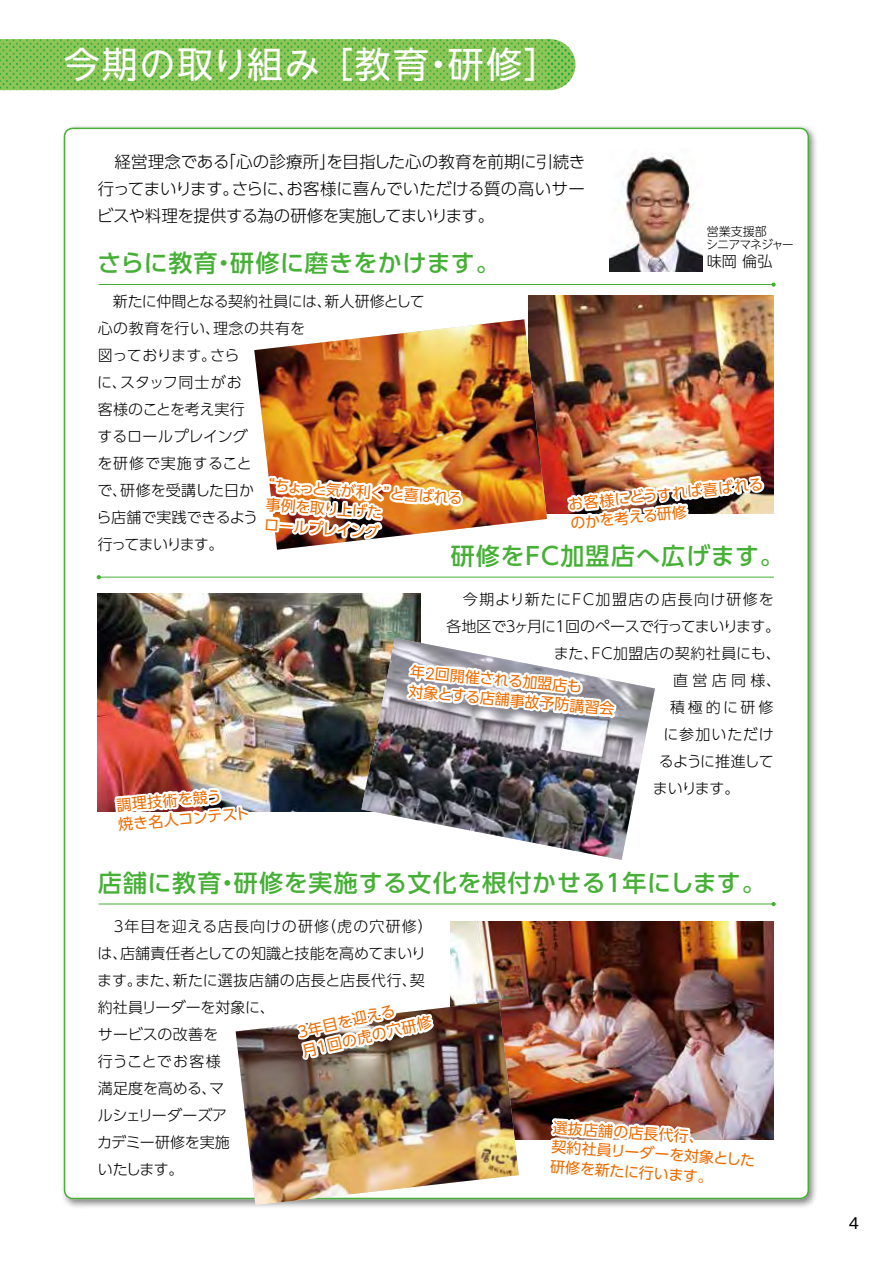
<style>
.page{position:relative;width:893px;height:1263px;background:#fff}
.page>*{position:absolute;margin:0;border:0;box-sizing:border-box;transform-origin:0 0}
.t1{font:36px "UD Shin Go NT Pro";letter-spacing:.045em;color:#fff}
.t2{font:500 24px "UD Shin Go Pro";letter-spacing:.025em;color:#45b035}
.t3{font:300 16.5px/27px "UD Shin Go Pro";letter-spacing:-.015em;color:#000;text-align:justify}
.t4{font:300 15px/27px "UD Shin Go Pro";letter-spacing:.005em;color:#000}
.t5{font:15px/19.5px "UD Shin Go Pro";color:#ed6c00}
.t6{font:300 15px "UD Shin Go Pro";letter-spacing:-.05em;color:#000}
.t7{font:300 15px "UD Shin Go Pro";letter-spacing:.075em;color:#000}
.t8{font:300 15px "UD Shin Go Pro";letter-spacing:.03em;color:#000}
.t9{font:300 15px "UD Shin Go Pro";letter-spacing:-.055em;color:#000}
.t10{font:300 15px "UD Shin Go Pro";letter-spacing:.055em;color:#000}
.t11{font:300 15px "UD Shin Go NT Pro";color:#000}
.t12{font:15px "Gothic MB101 Pro";color:#000}
.t13{font:300 12px/13.5px "UD Shin Go NT Pro";letter-spacing:-.075em;color:#000}
</style>
<div class="page">
<div style="left:60px;top:123px;width:758px;height:1086px;background:#000;opacity:.5"></div>
<div style="left:65px;top:128px;width:743px;height:1071px;background:#fff;border-radius:9px"></div>
<img style="left:528px;top:296px;width:246px;height:218px">
<img style="left:98px;top:593px;width:163px;height:218px">
<img style="left:451px;top:921px;width:323px;height:219px">
<img style="left:375px;top:812px;width:256px;height:48px">
<img style="left:254px;top:319px;width:293px;height:90px">
<img style="left:236px;top:1001px;width:283px;height:204px">
<hr style="left:98px;top:284px;width:676px;height:1px;background:#45b035">
<svg style="left:771px;top:282px;width:5px;height:5px"></svg>
<hr style="left:98px;top:904px;width:676px;height:1px;background:#45b035">
<svg style="left:771px;top:902px;width:5px;height:4px"></svg>
<hr style="left:98px;top:577px;width:676px;height:1px;background:#45b035">
<svg style="left:97px;top:575px;width:4px;height:4px"></svg>
<svg style="left:0;top:39px;width:575px;height:52px;background:#83c357"></svg>
<img style="left:436px;top:83px;width:111px;height:2px">
<img style="left:432px;top:73px;width:111px;height:2px">
<img style="left:436px;top:63px;width:111px;height:2px">
<img style="left:432px;top:52px;width:111px;height:3px">
<img style="left:436px;top:42px;width:111px;height:3px">
<img style="left:439px;top:39px;width:104px;height:2px">
<img style="left:610px;top:154px;width:93px;height:118px">
<img style="left:112px;top:712px;width:142px;height:193px">
<svg style="left:292px;top:1001px;width:146px;height:75px"></svg>
<img style="left:545px;top:1033px;width:214px;height:176px">
<img style="left:261px;top:361px;width:508px;height:451px">
<h1 class="t1" style="left:64px;top:36px;width:498px">今期の取り組み ［教育・研修］</h1>
<p class="t3" style="left:97px;top:147px;width:490px">　経営理念である「心の診療所」を目指した心の教育を前期に引続き行ってまいります。さらに、お客様に喜んでいただける質の高いサービスや料理を提供する為の研修を実施してまいります。</p>
<h2 class="t2" style="left:97px;top:243px;width:404px">さらに教育・研修に磨きをかけます。</h2>
<p class="t13" style="left:706px;top:224px;width:89px">営業支援部<br>シニアマネジャー</p>
<p class="t11" style="left:707px;top:249px;width:67px">味岡 倫弘</p>
<p class="t4" style="left:97px;top:287px;width:330px">　新たに仲間となる契約社員には、新人研修として心の教育を行い、理念の共有を<br>図っております。さら<br>に、スタッフ同士がお<br>客様のことを考え実行<br>するロールプレイング<br>を研修で実施すること<br>で、研修を受講した日か<br>ら店舗で実践できるよう<br>行ってまいります。</p>
<p class="t5" style="left:268px;top:475px;width:198px;text-indent:-7px;rotate:4deg">“ちょっと気が利く”と喜ばれる事例を取り上げた<br>ロールプレイング</p>
<p class="t5" style="left:567px;top:494px;width:198px;rotate:-6deg">お客様にどうすれば喜ばれるのかを考える研修</p>
<h2 class="t2" style="left:451px;top:537px;width:335px">研修をＦＣ加盟店へ広げます。</h2>
<p class="t5" style="left:116px;top:795px;width:133px;rotate:-5deg">調理技術を競う<br>焼き名人コンテスト</p>
<p class="t7" style="left:446px;top:587px;width:329px">　今期より新たにＦＣ加盟店の店長向け研修を</p>
<p class="t6" style="left:446px;top:614px;width:335px">各地区で３ヶ月に１回のペースで行ってまいります。</p>
<p class="t8" style="left:554px;top:641px;width:228px">また、ＦＣ加盟店の契約社員にも、</p>
<p class="t4" style="left:673px;top:666px;width:109px">直営店同様、</p>
<p class="t4" style="left:670px;top:693px;width:105px">積極的に研修</p>
<p class="t10" style="left:663px;top:722px;width:112px">に参加いただけ</p>
<p class="t9" style="left:659px;top:749px;width:116px">るように推進して</p>
<p class="t4" style="left:653px;top:774px;width:88px">まいります。</p>
<p class="t5" style="left:411px;top:661px;width:208px;rotate:5deg">年2回開催される加盟店も<br>対象とする店舗事故予防講習会</p>
<h2 class="t2" style="left:98px;top:863px;width:669px">店舗に教育・研修を実施する文化を根付かせる１年にします。</h2>
<p class="t4" style="left:97px;top:912px;width:337px">　３年目を迎える店長向けの研修（虎の穴研修）は、店舗責任者としての知識と技能を高めてまいります。また、新たに選抜店舗の店長と店長代行、契約社員リーダーを対象に、<br>サービスの改善を<br>行うことでお客様<br>満足度を高める、マ<br>ルシェリーダーズア<br>カデミー研修を実施<br>いたします。</p>
<p class="t5" style="left:296px;top:1022px;width:134px;rotate:-13deg">3年目を迎える<br>月1回の虎の穴研修</p>
<p class="t5" style="left:554px;top:1117px;width:206px;rotate:4deg">選抜店舗の店長代行、<br>契約社員リーダーを対象とした研修を新たに行います。</p>
<p class="t12" style="left:849px;top:1211px;width:12px">4</p>
</div>
